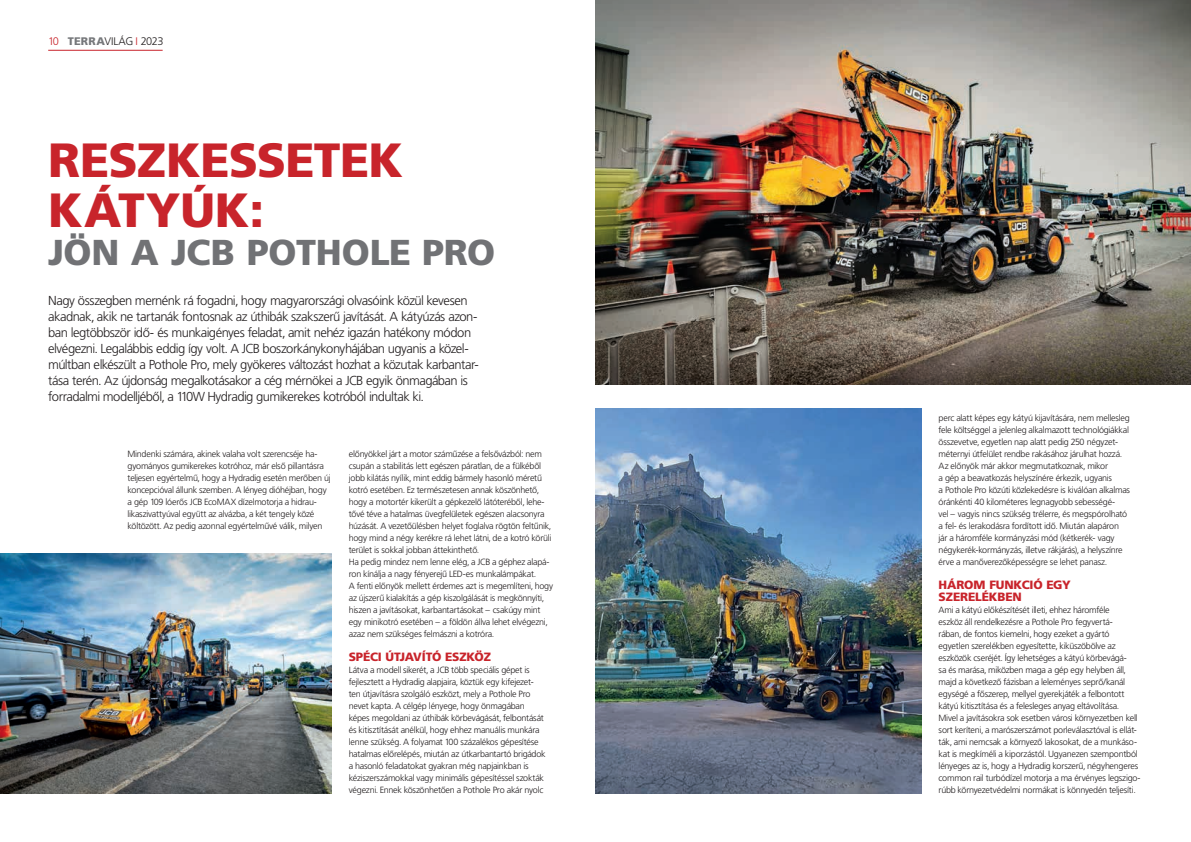
<style>
.page{position:relative;width:1191px;height:842px;background:#fff}
.page>*{position:absolute;margin:0;border:0;box-sizing:border-box;transform-origin:0 0}
.t1{font:900 48px/50px "Frutiger";letter-spacing:.01em;color:#c8242b}
.t2{font:900 36px "Frutiger";letter-spacing:.01em;color:#717275}
.t3{font:300 13px/16px "Frutiger";color:#231f20}
.t4{font:900 12px/12px "Frutiger";letter-spacing:.01em;color:#c8242b}
.t5{font:300 11px "Frutiger";letter-spacing:.04em;color:#231f20}
.t6{font:300 9px/12px "Frutiger";letter-spacing:.01em;color:#231f20}
.s1{color:#c8242b}
.s2{font-weight:900;color:#76787b}
</style>
<div class="page">
<hr style="left:48px;top:50px;width:115px;height:1px;background:#c8242b">
<img style="left:595px;top:0;width:596px;height:385px">
<img style="left:595px;top:409px;width:326px;height:385px">
<img style="left:0;top:554px;width:332px;height:239px">
<p class="t5" style="left:48px;top:35px;width:116px"><span class="s1">10</span> <span class="s2">TERRA</span>VILÁG <span class="s1">I</span> 2023</p>
<h1 class="t1" style="left:48px;top:135px;width:357px">RESZKESSETEK<br>KÁTYÚK:</h1>
<h2 class="t2" style="left:48px;top:231px;width:448px">JÖN A JCB POTHOLE PRO</h2>
<p class="t3" style="left:48px;top:293px;width:432px">Nagy összegben mernénk rá fogadni, hogy magyarországi olvasóink közül kevesen akadnak, akik ne tartanák fontosnak az úthibák szakszerű javítását. A kátyúzás azon&shy;ban legtöbbször idő- és munkaigényes feladat, amit nehéz igazán hatékony módon elvégezni. Legalábbis eddig így volt. A JCB boszorkánykonyhájában ugyanis a közel&shy;múltban elkészült a Pothole Pro, mely gyökeres változást hozhat a közutak karbantar&shy;tása terén. Az újdonság megalkotásakor a cég mérnökei a JCB egyik önmagában is forradalmi modelljéből, a 110W Hydradig gumikerekes kotróból indultak ki.</p>
<p class="t6" style="left:128px;top:448px;width:204px">Mindenki számára, akinek valaha volt szerencséje ha&shy;gyományos gumikerekes kotróhoz, már első pillantásra teljesen egyértelmű, hogy a Hydradig esetén merőben új koncepcióval állunk szemben. A lényeg dióhéjban, hogy a gép 109 lóerős JCB EcoMAX dízelmotorja a hidrau&shy;likaszivattyúval együtt az alvázba, a két tengely közé költözött. Az pedig azonnal egyértelművé válik, milyen</p>
<p class="t6" style="left:349px;top:448px;width:206px">előnyökkel járt a motor száműzése a felsővázból: nem csupán a stabilitás lett egészen páratlan, de a fülkéből jobb kilátás nyílik, mint eddig bármely hasonló méretű kotró esetében. Ez természetesen annak köszönhető, hogy a motortér kikerült a gépkezelő látóteréből, lehe&shy;tővé téve a hatalmas üvegfelületek egészen alacsonyra húzását. A vezetőülésben helyet foglalva rögtön feltűnik, hogy mind a négy kerékre rá lehet látni, de a kotró körüli terület is sokkal jobban áttekinthető.<br>Ha pedig mindez nem lenne elég, a JCB a géphez alapá&shy;ron kínálja a nagy fényerejű LED-es munkalámpákat.<br>A fenti előnyök mellett érdemes azt is megemlíteni, hogy az újszerű kialakítás a gép kiszolgálását is megkönnyíti, hiszen a javításokat, karbantartásokat – csakúgy mint egy minikotró esetében – a földön állva lehet elvégezni, azaz nem szükséges felmászni a kotróra.</p>
<h3 class="t4" style="left:349px;top:651px;width:143px">SPÉCI ÚTJAVÍTÓ ESZKÖZ</h3>
<p class="t6" style="left:349px;top:664px;width:198px">Látva a modell sikerét, a JCB több speciális gépet is fejlesztett a Hydradig alapjaira, köztük egy kifejezet&shy;ten útjavításra szolgáló eszközt, mely a Pothole Pro nevet kapta. A célgép lényege, hogy önmagában képes megoldani az úthibák körbevágását, felbontását és kitisztítását anélkül, hogy ehhez manuális munkára lenne szükség. A folyamat 100 százalékos gépesítése hatalmas előrelépés, miután az útkarbantartó brigádok a hasonló feladatokat gyakran még napjainkban is kéziszerszámokkal vagy minimális gépesítéssel szokták végezni. Ennek köszönhetően a Pothole Pro akár nyolc</p>
<p class="t6" style="left:938px;top:412px;width:193px">perc alatt képes egy kátyú kijavítására, nem mellesleg fele költséggel a jelenleg alkalmazott technológiákkal összevetve, egyetlen nap alatt pedig 250 négyzet&shy;méternyi útfelület rendbe rakásához járulhat hozzá.<br>Az előnyök már akkor megmutatkoznak, mikor<br>a gép a beavatkozás helyszínére érkezik, ugyanis<br>a Pothole Pro közúti közlekedésre is kiválóan alkalmas óránkénti 40 kilométeres legnagyobb sebességé-<br>vel – vagyis nincs szükség trélerre, és megspórolható a fel- és lerakodásra fordított idő. Miután alapáron<br>jár a háromféle kormányzási mód (kétkerék- vagy négykerék-kormányzás, illetve rákjárás), a helyszínre érve a manőverezőképességre se lehet panasz.</p>
<h3 class="t4" style="left:938px;top:579px;width:134px">HÁROM FUNKCIÓ EGY<br>SZERELÉKBEN</h3>
<p class="t6" style="left:938px;top:604px;width:203px">Ami a kátyú előkészítését illeti, ehhez háromféle<br>eszköz áll rendelkezésre a Pothole Pro fegyvertá-<br>rában, de fontos kiemelni, hogy ezeket a gyártó egyetlen szerelékben egyesítette, kiküszöbölve az eszközök cseréjét. Így lehetséges a kátyú körbevágá-<br>sa és marása, miközben maga a gép egy helyben áll, majd a következő fázisban a leleményes seprő/kanál egységé a főszerep, mellyel gyerekjáték a felbontott kátyú kitisztítása és a felesleges anyag eltávolítása.<br>Mivel a javításokra sok esetben városi környezetben kell sort keríteni, a marószerszámot porleválasztóval is ellát&shy;ták, ami nemcsak a környező lakosokat, de a munkáso&shy;kat is megkíméli a kiporzástól. Ugyanezen szempontból lényeges az is, hogy a Hydradig korszerű, négyhengeres common rail turbódízel motorja a ma érvényes legszigo&shy;rúbb környezetvédelmi normákat is könnyedén teljesíti.</p>
</div>
